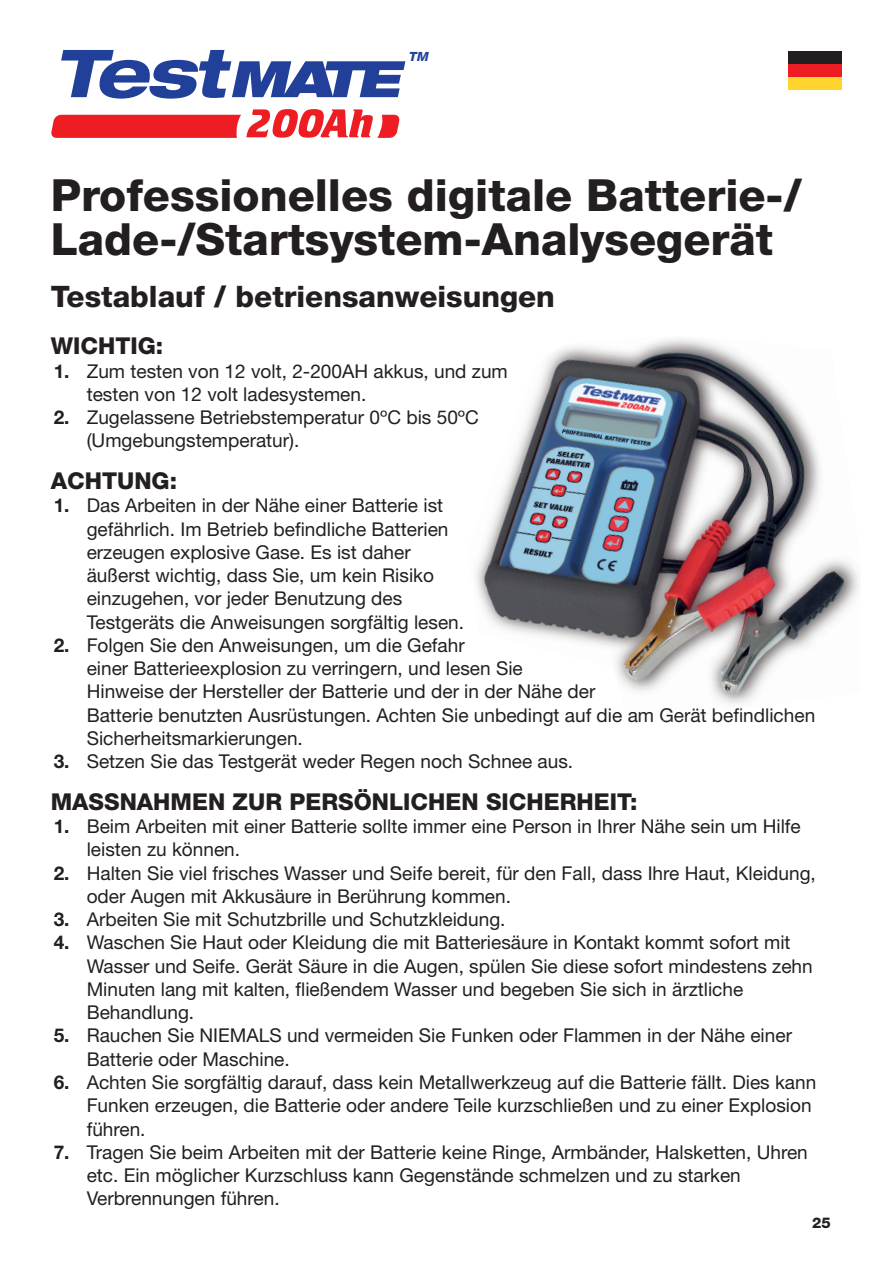
<style>
.page{position:relative;width:893px;height:1263px;background:#fff}
.page>*{position:absolute;margin:0;border:0;box-sizing:border-box;transform-origin:0 0}
.t1{font:800 44.4px/44.4px "Helvetica Neue LT Pro";color:#231f20}
.t2{font:800 29.55px "Helvetica Neue LT Pro";color:#231f20}
.t3{font:800 23.25px "Helvetica Neue LT Pro";color:#231f20}
.t4{font:19.05px/23.2px "Helvetica Neue LT Pro";color:#231f20}
.t5{font:800 14.85px "Helvetica Neue LT Pro";color:#231f20}
.t6{font:italic 800 12.75px "Helvetica Neue LT Pro";color:#1f439b}
.s1{font-weight:700}
</style>
<div class="page">
<img style="left:529px;top:339px;width:232px;height:232px">
<img style="left:761px;top:371px;width:98px;height:265px">
<img style="left:476px;top:416px;width:73px;height:219px">
<img style="left:540px;top:571px;width:275px;height:133px">
<svg style="left:51px;top:109px;width:349px;height:29px"></svg>
<svg style="left:61px;top:50px;width:344px;height:49px"></svg>
<div style="left:788px;top:52px;width:54px;height:12px;background:#231f20"></div>
<div style="left:788px;top:64px;width:54px;height:13px;background:#ee1d23"></div>
<div style="left:788px;top:77px;width:54px;height:12px;background:#ffd42c"></div>
<p class="t6" style="left:409px;top:51px;width:21px">TM</p>
<h1 class="t1" style="left:51px;top:177px;width:752px">Professionelles digitale Batterie-/<br>Lade-/Startsystem-Analysegerät</h1>
<h2 class="t2" style="left:51px;top:285px;width:506px">Testablauf / betriensanweisungen</h2>
<p class="t3" style="left:51px;top:338px;width:114px">WICHTIG:</p>
<p class="t4" style="left:87px;top:361px;width:423px;text-indent:-33px"><span class="s1">1.</span> Zum testen von 12 volt, 2-200AH akkus, und zum testen von 12 volt ladesystemen.</p>
<p class="t4" style="left:87px;top:408px;width:394px;text-indent:-33px"><span class="s1">2.</span> Zugelassene Betriebstemperatur 0ºC bis 50ºC (Umgebungstemperatur).</p>
<p class="t3" style="left:51px;top:472px;width:128px">ACHTUNG:</p>
<p class="t4" style="left:87px;top:496px;width:379px;text-indent:-33px"><span class="s1">1.</span> Das Arbeiten in der Nähe einer Batterie ist gefährlich. Im Betrieb befindliche Batterien erzeugen explosive Gase. Es ist daher äußerst wichtig, dass Sie, um kein Risiko einzugehen, vor jeder Benutzung des Testgeräts die Anweisungen sorgfältig lesen.</p>
<p class="t4" style="left:87px;top:635px;width:730px;text-indent:-33px"><span class="s1">2.</span> Folgen Sie den Anweisungen, um die Gefahr<br>einer Batterieexplosion zu verringern, und lesen Sie<br>Hinweise der Hersteller der Batterie und der in der Nähe der<br>Batterie benutzten Ausrüstungen. Achten Sie unbedingt auf die am Gerät befindlichen Sicherheitsmarkierungen.</p>
<p class="t4" style="left:54px;top:752px;width:521px"><span class="s1">3.</span> Setzen Sie das Testgerät weder Regen noch Schnee aus.</p>
<p class="t3" style="left:51px;top:793px;width:588px">MASSNAHMEN ZUR PERSÖNLICHEN SICHERHEIT:</p>
<p class="t4" style="left:87px;top:817px;width:715px;text-indent:-33px"><span class="s1">1.</span> Beim Arbeiten mit einer Batterie sollte immer eine Person in Ihrer Nähe sein um Hilfe leisten zu können.</p>
<p class="t4" style="left:87px;top:863px;width:731px;text-indent:-33px"><span class="s1">2.</span> Halten Sie viel frisches Wasser und Seife bereit, für den Fall, dass Ihre Haut, Kleidung, oder Augen mit Akkusäure in Berührung kommen.</p>
<p class="t4" style="left:54px;top:910px;width:453px"><span class="s1">3.</span> Arbeiten Sie mit Schutzbrille und Schutzkleidung.</p>
<p class="t4" style="left:87px;top:933px;width:727px;text-indent:-33px"><span class="s1">4.</span> Waschen Sie Haut oder Kleidung die mit Batteriesäure in Kontakt kommt sofort mit Wasser und Seife. Gerät Säure in die Augen, spülen Sie diese sofort mindestens zehn Minuten lang mit kalten, fließendem Wasser und begeben Sie sich in ärztliche Behandlung.</p>
<p class="t4" style="left:87px;top:1026px;width:707px;text-indent:-33px"><span class="s1">5.</span> Rauchen Sie NIEMALS und vermeiden Sie Funken oder Flammen in der Nähe einer<br>Batterie oder Maschine.</p>
<p class="t4" style="left:87px;top:1073px;width:731px;text-indent:-33px"><span class="s1">6.</span> Achten Sie sorgfältig darauf, dass kein Metallwerkzeug auf die Batterie fällt. Dies kann<br>Funken erzeugen, die Batterie oder andere Teile kurzschließen und zu einer Explosion führen.</p>
<p class="t4" style="left:87px;top:1142px;width:723px;text-indent:-33px"><span class="s1">7.</span> Tragen Sie beim Arbeiten mit der Batterie keine Ringe, Armbänder, Halsketten, Uhren etc. Ein möglicher Kurzschluss kann Gegenstände schmelzen und zu starken<br>Verbrennungen führen.</p>
<p class="t5" style="left:812px;top:1218px;width:20px">25</p>
</div>
